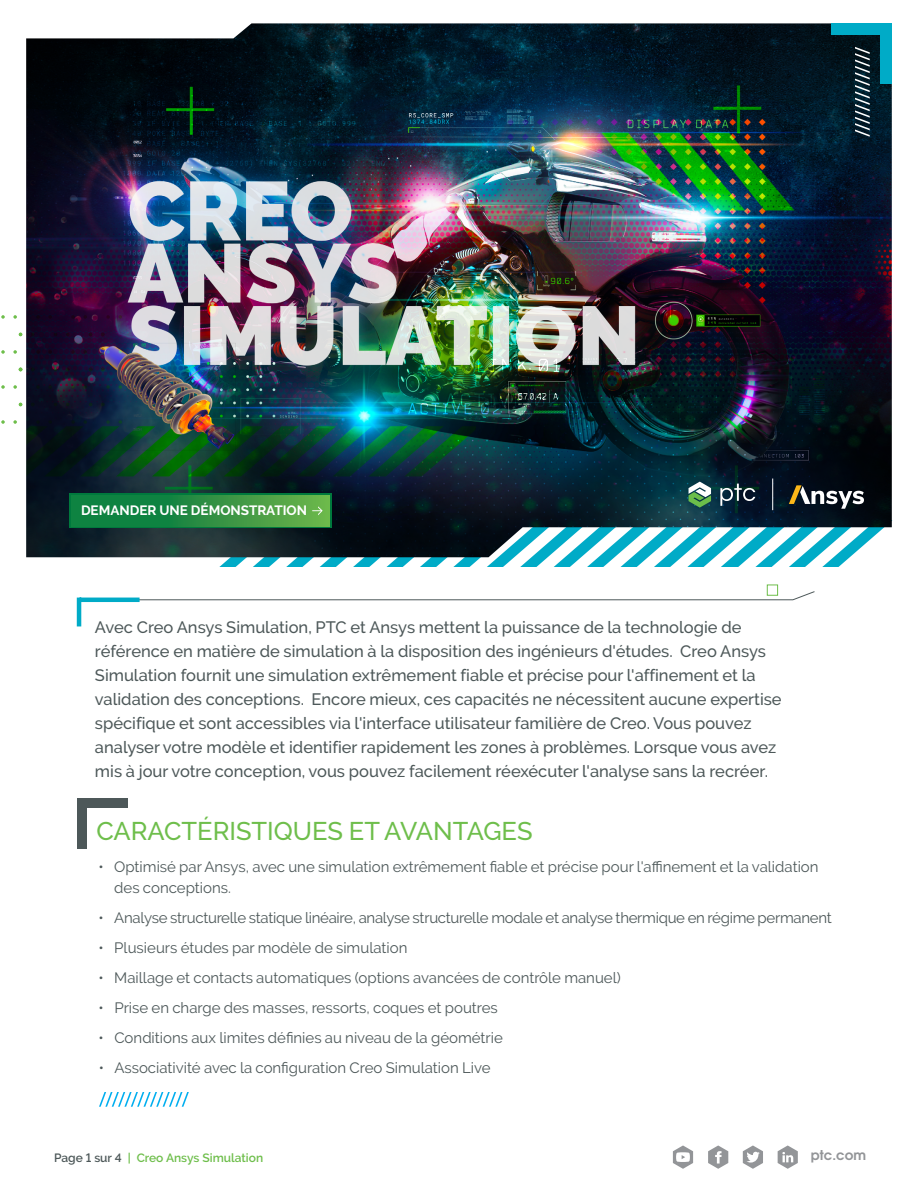
<style>
.page{position:relative;width:918px;height:1188px;background:#fff}
.page>*{position:absolute;margin:0;border:0;box-sizing:border-box;transform-origin:0 0}
.t1{font:500 25.5px "PTC Raleway";color:#6ebe4b}
.t2{font:500 16.5px/24px "PTC Raleway";color:#4d5859}
.t3{font:15px/21px "PTC Raleway";color:#4d5859}
.t4{font:15px "PTC Raleway";letter-spacing:-.02em;color:#4d5859}
.t5{font:700 13.5px "PTC Raleway";color:#fff}
.t6{font:700 13.5px "Te X Gyre Adventor";color:#939598}
.t7{font:600 12px "PTC Raleway";color:#6ebe4b}
.s1{color:#4d5859}
</style>
<div class="page">
<svg style="left:778px;top:1145px;width:20px;height:24px"></svg>
<svg style="left:708px;top:1145px;width:20px;height:24px"></svg>
<svg style="left:743px;top:1145px;width:20px;height:24px"></svg>
<svg style="left:673px;top:1145px;width:20px;height:24px"></svg>
<img style="left:26px;top:23px;width:866px;height:534px">
<svg style="left:69px;top:493px;width:150px;height:35px"></svg>
<svg style="left:71px;top:495px;width:148px;height:31px;background:#158541"></svg>
<div style="left:77px;top:798px;width:51px;height:10px;background:#4d5859"></div>
<div style="left:77px;top:798px;width:10px;height:51px;background:#4d5859"></div>
<svg style="left:106px;top:420px;width:4px;height:4px"></svg>
<svg style="left:106px;top:385px;width:4px;height:4px"></svg>
<svg style="left:106px;top:350px;width:4px;height:4px"></svg>
<svg style="left:106px;top:315px;width:4px;height:4px"></svg>
<svg style="left:36px;top:420px;width:4px;height:4px"></svg>
<svg style="left:71px;top:420px;width:4px;height:4px"></svg>
<svg style="left:36px;top:385px;width:4px;height:4px"></svg>
<svg style="left:71px;top:385px;width:4px;height:4px"></svg>
<svg style="left:36px;top:350px;width:4px;height:4px"></svg>
<svg style="left:71px;top:350px;width:4px;height:4px"></svg>
<svg style="left:36px;top:315px;width:4px;height:4px"></svg>
<svg style="left:71px;top:315px;width:4px;height:4px"></svg>
<svg style="left:1px;top:420px;width:4px;height:4px"></svg>
<svg style="left:1px;top:385px;width:4px;height:4px"></svg>
<svg style="left:1px;top:350px;width:4px;height:4px"></svg>
<svg style="left:1px;top:315px;width:4px;height:4px"></svg>
<svg style="left:119px;top:420px;width:3px;height:4px"></svg>
<svg style="left:119px;top:385px;width:3px;height:4px"></svg>
<svg style="left:119px;top:350px;width:3px;height:4px"></svg>
<svg style="left:119px;top:315px;width:3px;height:4px"></svg>
<svg style="left:101px;top:403px;width:4px;height:3px"></svg>
<svg style="left:48px;top:420px;width:4px;height:4px"></svg>
<svg style="left:83px;top:420px;width:4px;height:4px"></svg>
<svg style="left:48px;top:385px;width:4px;height:4px"></svg>
<svg style="left:83px;top:385px;width:4px;height:4px"></svg>
<svg style="left:101px;top:368px;width:4px;height:3px"></svg>
<svg style="left:101px;top:333px;width:4px;height:3px"></svg>
<svg style="left:48px;top:350px;width:4px;height:4px"></svg>
<svg style="left:83px;top:350px;width:4px;height:4px"></svg>
<svg style="left:48px;top:315px;width:4px;height:4px"></svg>
<svg style="left:83px;top:315px;width:4px;height:4px"></svg>
<svg style="left:13px;top:420px;width:4px;height:4px"></svg>
<svg style="left:13px;top:385px;width:4px;height:4px"></svg>
<svg style="left:13px;top:350px;width:4px;height:4px"></svg>
<svg style="left:13px;top:315px;width:4px;height:4px"></svg>
<div style="left:880px;top:23px;width:12px;height:61px;background:#00abc7"></div>
<div style="left:831px;top:23px;width:61px;height:12px;background:#00abc7"></div>
<svg style="left:855px;top:47px;width:15px;height:90px"></svg>
<svg style="left:99px;top:1092px;width:90px;height:15px"></svg>
<svg style="left:78px;top:591px;width:737px;height:10px"></svg>
<div style="left:767px;top:585px;width:11px;height:11px;border:1px solid #6ebe4b"></div>
<hr style="left:77px;top:598px;width:4px;height:28px;background:#00abc7">
<hr style="left:80px;top:598px;width:60px;height:4px;background:#00abc7">
<svg style="left:478px;top:359px;width:18px;height:13px"></svg>
<svg style="left:502px;top:359px;width:9px;height:13px"></svg>
<svg style="left:518px;top:359px;width:15px;height:13px"></svg>
<svg style="left:539px;top:359px;width:20px;height:13px"></svg>
<svg style="left:582px;top:358px;width:16px;height:15px"></svg>
<svg style="left:615px;top:358px;width:37px;height:15px"></svg>
<svg style="left:569px;top:356px;width:1px;height:19px"></svg>
<svg style="left:446px;top:393px;width:63px;height:14px"></svg>
<svg style="left:515px;top:393px;width:44px;height:14px"></svg>
<svg style="left:582px;top:393px;width:15px;height:15px"></svg>
<svg style="left:616px;top:393px;width:37px;height:15px"></svg>
<svg style="left:569px;top:390px;width:1px;height:20px"></svg>
<svg style="left:466px;top:363px;width:5px;height:5px"></svg>
<hr style="left:772px;top:479px;width:1px;height:31px;background:#fff">
<svg style="left:219px;top:482px;width:673px;height:85px"></svg>
<p class="t5" style="left:81px;top:503px;width:228px">DEMANDER UNE DÉMONSTRATION</p>
<p class="t2" style="left:95px;top:615px;width:688px">Avec Creo Ansys Simulation, PTC et Ansys mettent la puissance de la technologie de référence en matière de simulation à la disposition des ingénieurs d'études. Creo Ansys Simulation fournit une simulation extrêmement fiable et précise pour l'affinement et la validation des conceptions. Encore mieux, ces capacités ne nécessitent aucune expertise spécifique et sont accessibles via l'interface utilisateur familière de Creo. Vous pouvez analyser votre modèle et identifier rapidement les zones à problèmes. Lorsque vous avez mis à jour votre conception, vous pouvez facilement réexécuter l'analyse sans la recréer.</p>
<h1 class="t1" style="left:96px;top:816px;width:438px">CARACTÉRISTIQUES ET AVANTAGES</h1>
<p class="t3" style="left:114px;top:857px;width:706px;text-indent:-16px">• Optimisé par Ansys, avec une simulation extrêmement fiable et précise pour l'affinement et la validation des conceptions.</p>
<p class="t4" style="left:99px;top:909px;width:735px">• Analyse structurelle statique linéaire, analyse structurelle modale et analyse thermique en régime permanent</p>
<p class="t3" style="left:99px;top:937px;width:310px">• Plusieurs études par modèle de simulation</p>
<p class="t3" style="left:99px;top:967px;width:524px">• Maillage et contacts automatiques (options avancées de contrôle manuel)</p>
<p class="t3" style="left:99px;top:997px;width:401px">• Prise en charge des masses, ressorts, coques et poutres</p>
<p class="t3" style="left:99px;top:1027px;width:406px">• Conditions aux limites définies au niveau de la géométrie</p>
<p class="t3" style="left:99px;top:1057px;width:394px">• Associativité avec la configuration Creo Simulation Live</p>
<p class="t7" style="left:54px;top:1151px;width:211px"><span class="s1">Page 1 sur 4</span> | Creo Ansys Simulation</p>
<p class="t6" style="left:811px;top:1143px;width:57px">ptc.com</p>
</div>
